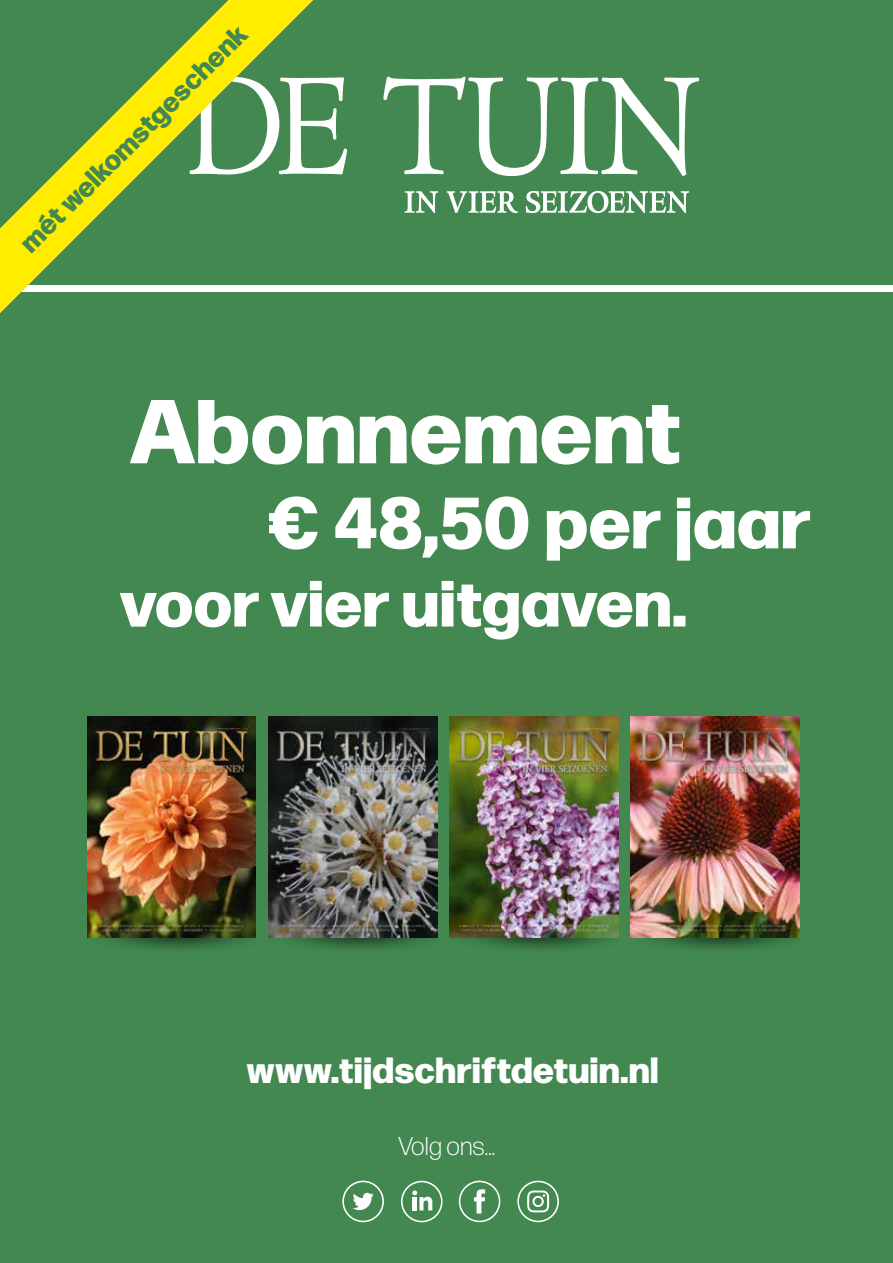
<style>
.page{position:relative;width:893px;height:1263px;background:#428850}
.page>*{position:absolute;margin:0;border:0;box-sizing:border-box;transform-origin:0 0}
.t1{font:800 90.45px "Forma DJR Display";letter-spacing:.02em;color:#fff}
.t2{font:800 72.3px "Forma DJR Display";letter-spacing:.02em;color:#fff}
.t3{font:800 65.1px "Forma DJR Display";letter-spacing:.02em;color:#fff}
.t4{font:800 36.45px "Forma DJR Display";letter-spacing:.02em;color:#fff}
.t5{font:800 27.9px "Forma DJR Display";color:#428850}
.t6{font:300 25.65px "Forma DJR Display";letter-spacing:.03em;color:#fff}
</style>
<div class="page">
<svg style="left:87px;top:937px;width:169px;height:12px"></svg>
<svg style="left:268px;top:937px;width:169px;height:12px"></svg>
<svg style="left:449px;top:937px;width:169px;height:12px"></svg>
<svg style="left:630px;top:937px;width:169px;height:12px"></svg>
<div style="left:401px;top:1181px;width:42px;height:41px;border:2px solid #fff;border-radius:50%"></div>
<svg style="left:412px;top:1190px;width:20px;height:20px"></svg>
<div style="left:342px;top:1181px;width:42px;height:41px;border:2px solid #fff;border-radius:50%"></div>
<svg style="left:352px;top:1193px;width:22px;height:17px"></svg>
<div style="left:459px;top:1181px;width:41px;height:41px;border:2px solid #fff;border-radius:50%"></div>
<svg style="left:474px;top:1189px;width:11px;height:24px"></svg>
<div style="left:517px;top:1181px;width:42px;height:41px;border:2px solid #fff;border-radius:50%"></div>
<svg style="left:527px;top:1190px;width:22px;height:22px"></svg>
<div style="left:0;top:285px;width:893px;height:6px;background:#fff"></div>
<svg style="left:313px;top:77px;width:34px;height:97px"></svg>
<svg style="left:383px;top:77px;width:316px;height:99px"></svg>
<svg style="left:405px;top:191px;width:33px;height:22px"></svg>
<svg style="left:447px;top:191px;width:71px;height:22px"></svg>
<svg style="left:526px;top:191px;width:163px;height:22px"></svg>
<svg style="left:0;top:0;width:313px;height:313px"></svg>
<img style="left:87px;top:717px;width:169px;height:220px">
<img style="left:268px;top:717px;width:169px;height:220px">
<img style="left:630px;top:717px;width:169px;height:220px">
<img style="left:449px;top:717px;width:169px;height:220px">
<p class="t5" style="left:9px;top:232px;width:310px;rotate:-45deg">mét welkomstgeschenk</p>
<h1 class="t1" style="left:131px;top:362px;width:551px">Abonnement</h1>
<h2 class="t2" style="left:268px;top:467px;width:544px">€ 48,50 per jaar</h2>
<h3 class="t3" style="left:121px;top:553px;width:567px">voor vier uitgaven.</h3>
<p class="t4" style="left:247px;top:1042px;width:413px">www.tijdschriftdetuin.nl</p>
<p class="t6" style="left:398px;top:1131px;width:98px">Volg ons...</p>
</div>
